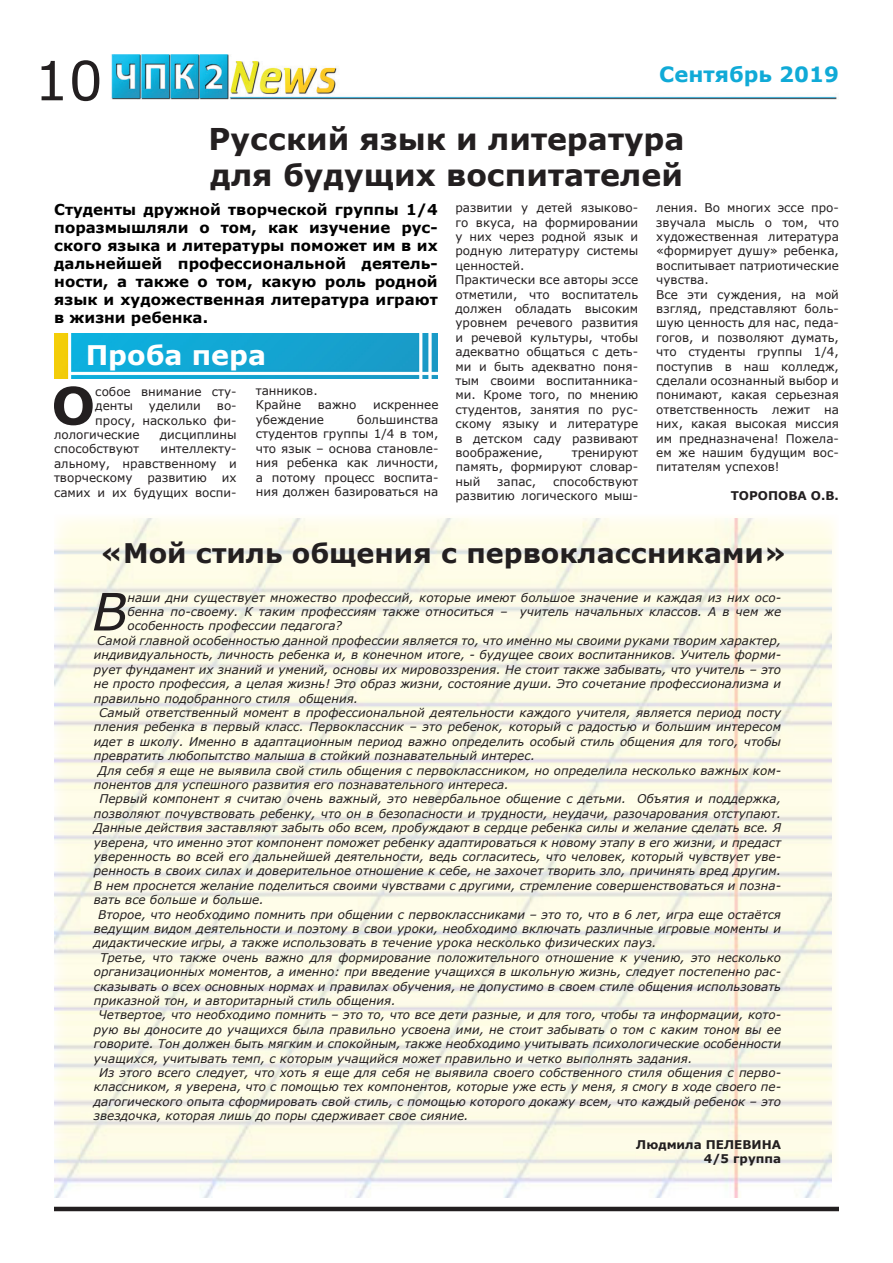
<style>
.page{position:relative;width:893px;height:1263px;background:#fff}
.page>*{position:absolute;margin:0;border:0;box-sizing:border-box;transform-origin:0 0}
.t1{font:54px "Verdana";color:#231f20}
.t2{font:700 51.6px "Verdana";color:#231f20}
.t3{font:italic 51.6px "Verdana";color:#231f20}
.t4{font:700 30px/36px "Verdana";color:#231f20}
.t5{font:700 27px "Verdana";color:#231f20}
.t6{font:700 27px "Verdana";color:#fff}
.t7{font:700 21px "Verdana";color:#10aad7}
.t8{font:700 15px/18px "Verdana";color:#000;text-align:justify}
.t9{font:italic 12px "Verdana";color:#231f20}
.t10{font:12px/14.4px "Verdana";color:#231f20}
.t11{font:700 12px/14.4px "Verdana";color:#231f20;text-align:right}
</style>
<div class="page">
<img style="left:111px;top:54px;width:726px;height:46px">
<hr style="left:54px;top:1207px;width:785px;height:4px;background:#231f20">
<svg style="left:54px;top:518px;width:781px;height:664px;background:#f8f7e6"></svg>
<img style="left:54px;top:333px;width:384px;height:46px">
<h1 class="t1" style="left:34px;top:44px;width:70px">10</h1>
<h3 class="t7" style="left:659px;top:59px;width:181px">Сентябрь 2019</h3>
<h3 class="t4" style="left:209px;top:120px;width:477px">Русский язык и литература для будущих воспитателей</h3>
<p class="t8" style="left:54px;top:200px;width:385px">Студенты дружной творческой группы 1/4 поразмышляли о том, как изучение рус&shy;ского языка и литературы поможет им в их дальнейшей профессиональной деятель&shy;ности, а также о том, какую роль родной язык и художественная литература играют в жизни ребенка.</p>
<p class="t10" style="left:455px;top:201px;width:184px">развитии у детей языково&shy;го вкуса, на формировании у них через родной язык и родную литературу системы ценностей.<br>Практически все авторы эссе отметили, что воспитатель должен обладать высоким уровнем речевого развития и речевой культуры, чтобы адекватно общаться с деть&shy;ми и быть адекватно поня&shy;тым своими воспитанника&shy;ми. Кроме того, по мнению студентов, занятия по рус&shy;скому языку и литературе в детском саду развивают воображение,</p>
<p class="t10" style="left:656px;top:201px;width:184px">ления. Во многих эссе про&shy;звучала мысль о том, что художественная литература «формирует душу» ребенка, воспитывает патриотические чувства.<br>Все эти суждения, на мой взгляд, представляют боль&shy;шую ценность для нас, педа&shy;гогов, и позволяют думать, что студенты группы 1/4, поступив в наш колледж, сделали осознанный выбор и понимают, какая серьезная ответственность лежит на них, какая высокая миссия им предназначена! Пожела&shy;ем же нашим будущим вос&shy;питателям успехов!</p>
<p class="t11" style="left:731px;top:488px;width:110px">ТОРОПОВА О.В.</p>
<h3 class="t6" style="left:86px;top:336px;width:182px">Проба пера</h3>
<h2 class="t2" style="left:51px;top:369px;width:45px">О</h2>
<p class="t10" style="left:95px;top:384px;width:143px">собое внимание сту&shy;денты</p>
<p class="t10" style="left:256px;top:383px;width:64px">танников.<br>Крайне</p>
<p class="t10" style="left:318px;top:398px;width:40px">важно</p>
<p class="t10" style="left:373px;top:398px;width:67px">искреннее</p>
<p class="t10" style="left:256px;top:412px;width:70px">убеждение</p>
<p class="t10" style="left:149px;top:398px;width:53px">уделили</p>
<p class="t10" style="left:217px;top:398px;width:21px">во-</p>
<p class="t10" style="left:95px;top:413px;width:143px">просу, насколько фи-</p>
<p class="t10" style="left:54px;top:427px;width:87px">лологические</p>
<p class="t10" style="left:160px;top:427px;width:78px">дисциплины</p>
<p class="t10" style="left:54px;top:442px;width:87px">способствуют</p>
<p class="t10" style="left:256px;top:412px;width:184px;text-align:justify;text-indent:101px">большинства студентов группы 1/4 в том, что язык – основа становле&shy;ния ребенка как личности, а потому процесс воспита&shy;ния должен базироваться на</p>
<p class="t10" style="left:54px;top:442px;width:184px;text-align:justify;text-indent:107px">интеллекту&shy;альному, нравственному и творческому развитию их самих и их будущих воспи-</p>
<p class="t10" style="left:455px;top:445px;width:184px;text-align:justify;text-indent:116px">тренируют память, формируют словар&shy;ный</p>
<p class="t10" style="left:455px;top:474px;width:184px;text-align:right">способствуют<br>развитию логического мыш-</p>
<p class="t10" style="left:497px;top:474px;width:41px">запас,</p>
<h3 class="t5" style="left:100px;top:534px;width:688px">«Мой стиль общения с первоклассниками»</h3>
<h2 class="t3" style="left:92px;top:576px;width:37px">В</h2>
<p class="t9" style="left:127px;top:589px;width:655px">наши дни существует множество профессий, которые имеют большое значение и каждая из них осо-</p>
<p class="t9" style="left:127px;top:603px;width:655px">бенна по-своему. К таким профессиям также относиться – учитель начальных классов. А в чем же</p>
<p class="t9" style="left:127px;top:618px;width:216px">особенность профессии педагога?</p>
<p class="t9" style="left:97px;top:632px;width:685px">Самой главной особенностью данной профессии является то, что именно мы своими руками творим характер,</p>
<p class="t9" style="left:94px;top:647px;width:689px">индивидуальность, личность ребенка и, в конечном итоге, - будущее своих воспитанников. Учитель форми-</p>
<p class="t9" style="left:94px;top:661px;width:689px">рует фундамент их знаний и умений, основы их мировоззрения. Не стоит также забывать, что учитель – это</p>
<p class="t9" style="left:94px;top:675px;width:689px">не просто профессия, а целая жизнь! Это образ жизни, состояние души. Это сочетание профессионализма и</p>
<p class="t9" style="left:94px;top:690px;width:266px">правильно подобранного стиля общения.</p>
<p class="t9" style="left:99px;top:704px;width:683px">Самый ответственный момент в профессиональной деятельности каждого учителя, является период посту</p>
<p class="t9" style="left:94px;top:719px;width:689px">пления ребенка в первый класс. Первоклассник – это ребенок, который с радостью и большим интересом</p>
<p class="t9" style="left:94px;top:733px;width:689px">идет в школу. Именно в адаптационным период важно определить особый стиль общения для того, чтобы</p>
<p class="t9" style="left:94px;top:747px;width:443px">превратить любопытство малыша в стойкий познавательный интерес.</p>
<p class="t9" style="left:98px;top:762px;width:684px">Для себя я еще не выявила свой стиль общения с первоклассником, но определила несколько важных ком-</p>
<p class="t9" style="left:94px;top:776px;width:417px">понентов для успешного развития его познавательного интереса.</p>
<p class="t9" style="left:99px;top:791px;width:683px">Первый компонент я считаю очень важный, это невербальное общение с детьми. Объятия и поддержка,</p>
<p class="t9" style="left:94px;top:805px;width:689px">позволяют почувствовать ребенку, что он в безопасности и трудности, неудачи, разочарования отступают.</p>
<p class="t9" style="left:94px;top:819px;width:689px">Данные действия заставляют забыть обо всем, пробуждают в сердце ребенка силы и желание сделать все. Я</p>
<p class="t9" style="left:94px;top:834px;width:689px">уверена, что именно этот компонент поможет ребенку адаптироваться к новому этапу в его жизни, и предаст</p>
<p class="t9" style="left:94px;top:848px;width:689px">уверенность во всей его дальнейшей деятельности, ведь согласитесь, что человек, который чувствует уве-</p>
<p class="t9" style="left:94px;top:863px;width:689px">ренность в своих силах и доверительное отношение к себе, не захочет творить зло, причинять вред другим.</p>
<p class="t9" style="left:94px;top:877px;width:689px">В нем проснется желание поделиться своими чувствами с другими, стремление совершенствоваться и позна-</p>
<p class="t9" style="left:94px;top:891px;width:171px">вать все больше и больше.</p>
<p class="t9" style="left:98px;top:906px;width:684px">Второе, что необходимо помнить при общении с первоклассниками – это то, что в 6 лет, игра еще остаётся</p>
<p class="t9" style="left:94px;top:920px;width:689px">ведущим видом деятельности и поэтому в свои уроки, необходимо включать различные игровые моменты и</p>
<p class="t9" style="left:94px;top:935px;width:564px">дидактические игры, а также использовать в течение урока несколько физических пауз.</p>
<p class="t9" style="left:100px;top:949px;width:683px">Третье, что также очень важно для формирование положительного отношение к учению, это несколько</p>
<p class="t9" style="left:94px;top:963px;width:689px">организационных моментов, а именно: при введение учащихся в школьную жизнь, следует постепенно рас-</p>
<p class="t9" style="left:94px;top:978px;width:689px">сказывать о всех основных нормах и правилах обучения, не допустимо в своем стиле общения использовать</p>
<p class="t9" style="left:94px;top:992px;width:303px">приказной тон, и авторитарный стиль общения.</p>
<p class="t9" style="left:98px;top:1007px;width:684px">Четвертое, что необходимо помнить – это то, что все дети разные, и для того, чтобы та информации, кото-</p>
<p class="t9" style="left:94px;top:1021px;width:689px">рую вы доносите до учащихся была правильно усвоена ими, не стоит забывать о том с каким тоном вы ее</p>
<p class="t9" style="left:94px;top:1035px;width:689px">говорите. Тон должен быть мягким и спокойным, также необходимо учитывать психологические особенности</p>
<p class="t9" style="left:94px;top:1050px;width:600px">учащихся, учитывать темп, с которым учащийся может правильно и четко выполнять задания.</p>
<p class="t9" style="left:99px;top:1064px;width:684px">Из этого всего следует, что хоть я еще для себя не выявила своего собственного стиля общения с перво-</p>
<p class="t9" style="left:94px;top:1079px;width:689px">классником, я уверена, что с помощью тех компонентов, которые уже есть у меня, я смогу в ходе своего пе-</p>
<p class="t9" style="left:94px;top:1093px;width:689px">дагогического опыта сформировать свой стиль, с помощью которого докажу всем, что каждый ребенок – это</p>
<p class="t9" style="left:94px;top:1107px;width:376px">звездочка, которая лишь до поры сдерживает свое сияние.</p>
<p class="t11" style="left:636px;top:1137px;width:146px">Людмила ПЕЛЕВИНА<br>4/5 группа</p>
</div>
